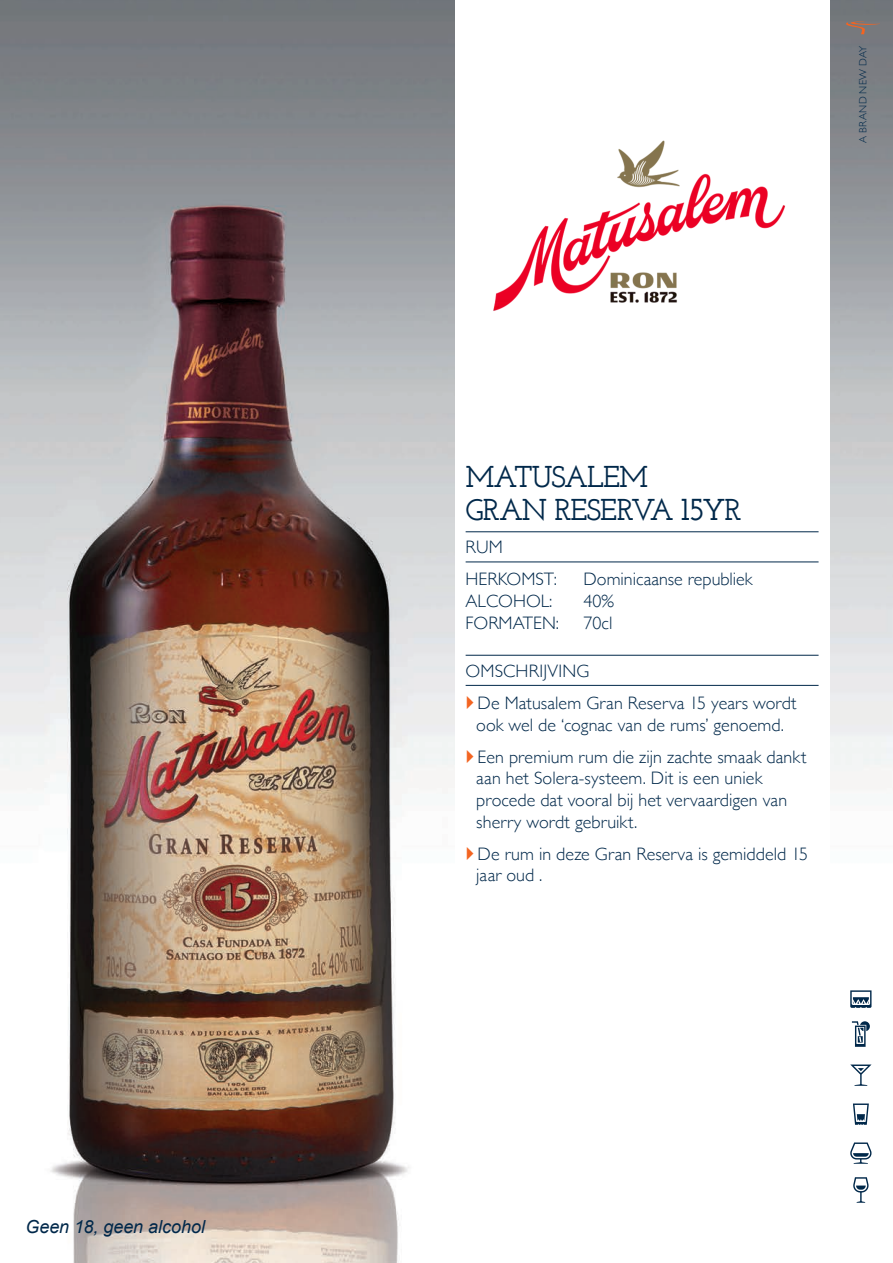
<style>
.page{position:relative;width:893px;height:1263px;background:#fff}
.page>*{position:absolute;margin:0;border:0;box-sizing:border-box;transform-origin:0 0}
.TITEL__merknaam{font:600 30px/33px "Josefin Slab";letter-spacing:-.035em;color:#00284a}
.Titel_lijn-boven_ond{font:300 18px/21.6px "Gill Sans";letter-spacing:.005em;color:#00284a}
.t1{font:italic 18px "Arial";letter-spacing:-.005em;color:#00284a}
.t2{font:300 10.5px "Gill Sans";letter-spacing:.035em;color:#00284a}
.s1{font-size:32.25px}
</style>
<div class="page">
<img style="left:0;top:0;width:893px;height:1263px">
<div style="left:455px;top:0;width:374px;height:1263px;background:#fff"></div>
<img style="left:493px;top:140px;width:293px;height:171px">
<svg style="left:845px;top:21px;width:35px;height:13px"></svg>
<svg style="left:850px;top:990px;width:21px;height:18px"></svg>
<svg style="left:852px;top:1021px;width:18px;height:26px"></svg>
<svg style="left:850px;top:1064px;width:21px;height:22px"></svg>
<svg style="left:853px;top:1103px;width:16px;height:22px"></svg>
<svg style="left:850px;top:1142px;width:21px;height:22px"></svg>
<svg style="left:853px;top:1177px;width:15px;height:26px"></svg>
<hr style="left:466px;top:531px;width:353px;height:1px;background:#00284a">
<hr style="left:466px;top:562px;width:353px;height:1px;background:#00284a">
<hr style="left:466px;top:655px;width:353px;height:1px;background:#00284a">
<hr style="left:466px;top:685px;width:353px;height:1px;background:#00284a">
<p class="t1" style="left:26px;top:1215px;width:181px">Geen 18, geen alcohol</p>
<p class="t2" style="left:855px;top:143px;width:99px;rotate:-90deg">A BRAND NEW DAY</p>
<p class="TITEL__merknaam" style="left:466px;top:460px;width:278px">MATUSALEM<br>GRAN RESERVA <span class="s1">15</span>YR</p>
<p class="Titel_lijn-boven_ond" style="left:466px;top:536px;width:39px">RUM</p>
<p class="Titel_lijn-boven_ond" style="left:466px;top:568px;width:93px">HERKOMST:</p>
<p class="Titel_lijn-boven_ond" style="left:584px;top:568px;width:170px">Dominicaanse republiek</p>
<p class="Titel_lijn-boven_ond" style="left:466px;top:589px;width:88px">ALCOHOL:</p>
<p class="Titel_lijn-boven_ond" style="left:584px;top:589px;width:32px">40%</p>
<p class="Titel_lijn-boven_ond" style="left:466px;top:611px;width:95px">FORMATEN:</p>
<p class="Titel_lijn-boven_ond" style="left:584px;top:611px;width:30px">70cl</p>
<p class="Titel_lijn-boven_ond" style="left:466px;top:659px;width:125px">OMSCHRIJVING</p>
<p class="Titel_lijn-boven_ond" style="left:476px;top:691px;width:322px">De Matusalem Gran Reserva 15 years wordt ook wel de ‘cognac van de rums’ genoemd.</p>
<p class="Titel_lijn-boven_ond" style="left:476px;top:745px;width:332px">Een premium rum die zijn zachte smaak dankt aan het Solera-systeem. Dit is een uniek procede dat vooral bij het vervaardigen van sherry wordt gebruikt.</p>
<p class="Titel_lijn-boven_ond" style="left:476px;top:842px;width:333px">De rum in deze Gran Reserva is gemiddeld 15 jaar oud .</p>
</div>
